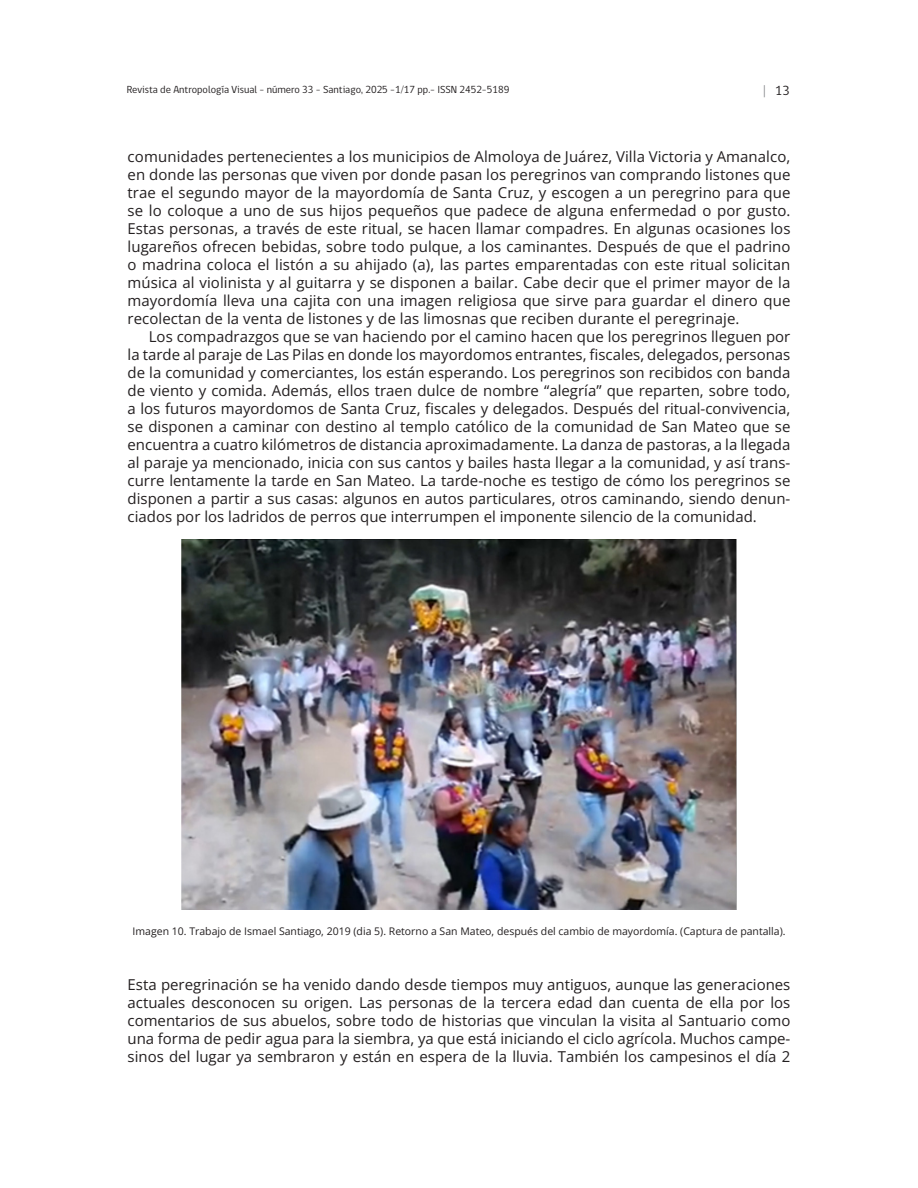
<style>
.page{position:relative;width:918px;height:1188px;background:#fff}
.page>*{position:absolute;margin:0;border:0;box-sizing:border-box;transform-origin:0 0}
.parraforav{font:15px/18px "Open Sans";color:#231f20;text-align:justify}
.t1{font:13.5px "gob CL";color:#231f20}
.piesfotorav{font:10.5px "Open Sans";color:#231f20}
.t2{font:10.5px "gob CL";color:#231f20}
.s1{color:#808285}
</style>
<div class="page">
<img style="left:181px;top:540px;width:556px;height:370px">
<p class="t2" style="left:127px;top:82px;width:384px">Revista de Antropología Visual - número 33 - Santiago, 2025 -1/17 pp.- ISSN 2452-5189</p>
<p class="t1" style="left:762px;top:82px;width:29px"><span class="s1">|</span> 13</p>
<p class="parraforav" style="left:128px;top:147px;width:665px">comunidades pertenecientes a los municipios de Almoloya de Juárez, Villa Victoria y Amanalco, en donde las personas que viven por donde pasan los peregrinos van comprando listones que trae el segundo mayor de la mayordomía de Santa Cruz, y escogen a un peregrino para que se lo coloque a uno de sus hijos pequeños que padece de alguna enfermedad o por gusto.<br>Estas personas, a través de este ritual, se hacen llamar compadres. En algunas ocasiones los lugareños ofrecen bebidas, sobre todo pulque, a los caminantes. Después de que el padrino o madrina coloca el listón a su ahijado (a), las partes emparentadas con este ritual solicitan música al violinista y al guitarra y se disponen a bailar. Cabe decir que el primer mayor de la mayordomía lleva una cajita con una imagen religiosa que sirve para guardar el dinero que recolectan de la venta de listones y de las limosnas que reciben durante el peregrinaje.</p>
<p class="parraforav" style="left:128px;top:327px;width:664px;text-indent:21px">Los compadrazgos que se van haciendo por el camino hacen que los peregrinos lleguen por la tarde al paraje de Las Pilas en donde los mayordomos entrantes, fiscales, delegados, personas de la comunidad y comerciantes, los están esperando. Los peregrinos son recibidos con banda de viento y comida. Además, ellos traen dulce de nombre “alegría” que reparten, sobre todo, a los futuros mayordomos de Santa Cruz, fiscales y delegados. Después del ritual-convivencia, se disponen a caminar con destino al templo católico de la comunidad de San Mateo que se encuentra a cuatro kilómetros de distancia aproximadamente. La danza de pastoras, a la llegada al paraje ya mencionado, inicia con sus cantos y bailes hasta llegar a la comunidad, y así trans&shy;curre lentamente la tarde en San Mateo. La tarde-noche es testigo de cómo los peregrinos se disponen a partir a sus casas: algunos en autos particulares, otros caminando, siendo denun&shy;ciados por los ladridos de perros que interrumpen el imponente silencio de la comunidad.</p>
<p class="piesfotorav" style="left:133px;top:924px;width:655px">Imagen 10. Trabajo de Ismael Santiago, 2019 (dia 5). Retorno a San Mateo, después del cambio de mayordomía. (Captura de pantalla).</p>
<p class="parraforav" style="left:128px;top:975px;width:664px">Esta peregrinación se ha venido dando desde tiempos muy antiguos, aunque las generaciones actuales desconocen su origen. Las personas de la tercera edad dan cuenta de ella por los comentarios de sus abuelos, sobre todo de historias que vinculan la visita al Santuario como una forma de pedir agua para la siembra, ya que está iniciando el ciclo agrícola. Muchos campe&shy;sinos del lugar ya sembraron y están en espera de la lluvia. También los campesinos el día 2</p>
</div>
